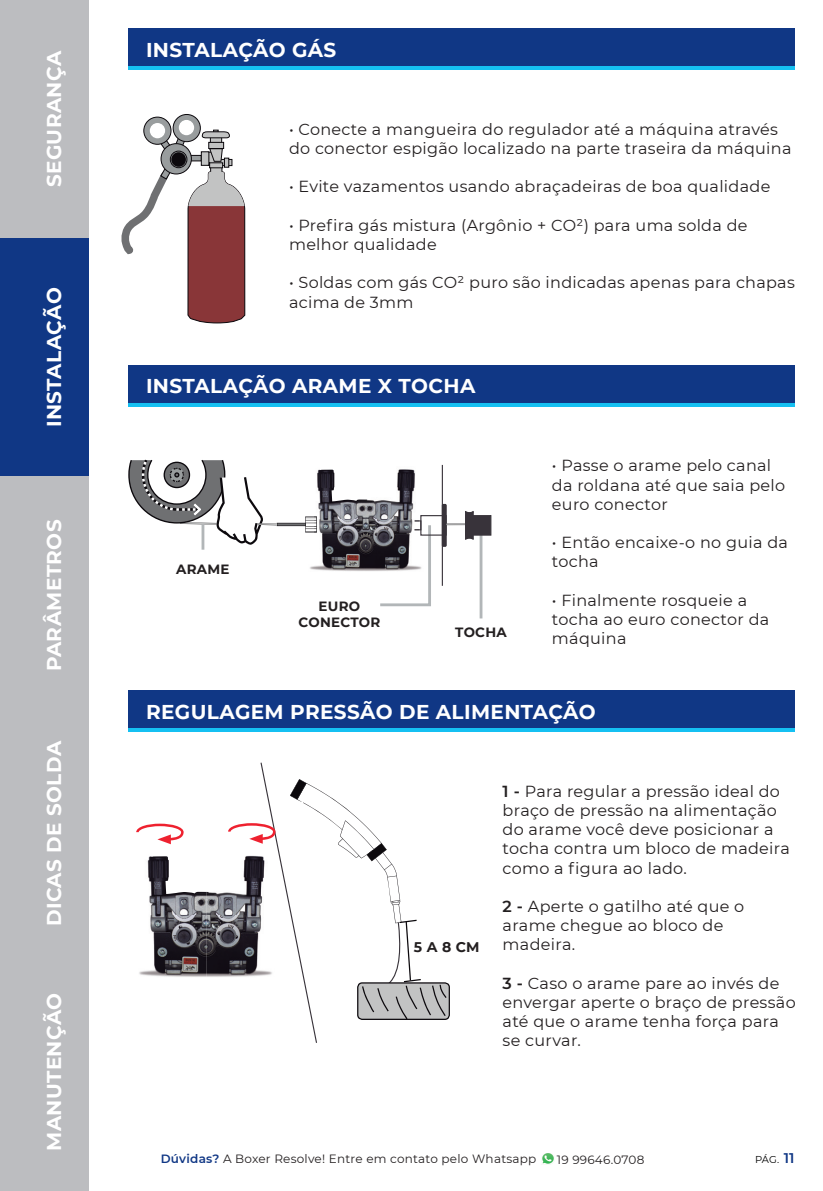
<style>
.page{position:relative;width:823px;height:1191px;background:#fff}
.page>*{position:absolute;margin:0;border:0;box-sizing:border-box;transform-origin:0 0}
.t1{font:700 20px "Montserrat";letter-spacing:.02em;color:#fff}
.t2{font:16px/19.2px "Montserrat";letter-spacing:.02em;color:#231f20}
.t3{font:700 14px "Montserrat";color:#231f20}
.t4{font:700 13.4px/16px "Montserrat";letter-spacing:.02em;color:#231f20;text-align:center}
.t5{font:12px "Montserrat";letter-spacing:.02em;color:#231f20}
.t6{font:10px "Montserrat";color:#000001}
.s1{font-weight:600}
.s2{font-weight:600;color:#103785}
.s3{font-weight:600;font-size:14px;color:#103785}
</style>
<div class="page">
<svg style="left:121px;top:114px;width:124px;height:210px"></svg>
<div style="left:128px;top:28px;width:666px;height:42px;background:#103785"></div>
<hr style="left:128px;top:67px;width:666px;height:3px;background:#15c0f2">
<img style="left:147px;top:856px;width:81px;height:59px">
<img style="left:139px;top:915px;width:89px;height:62px">
<svg style="left:136px;top:823px;width:47px;height:21px"></svg>
<svg style="left:228px;top:762px;width:221px;height:281px"></svg>
<div style="left:128px;top:690px;width:666px;height:42px;background:#103785"></div>
<hr style="left:128px;top:728px;width:666px;height:4px;background:#15c0f2">
<div style="left:0;top:0;width:88px;height:238px;background:#bcbdc0"></div>
<div style="left:0;top:238px;width:88px;height:238px;background:#103785"></div>
<div style="left:0;top:476px;width:88px;height:238px;background:#bcbdc0"></div>
<div style="left:0;top:714px;width:88px;height:238px;background:#bcbdc0"></div>
<div style="left:0;top:952px;width:88px;height:239px;background:#bcbdc0"></div>
<svg style="left:542px;top:1153px;width:11px;height:11px"></svg>
<hr style="left:201px;top:524px;width:3px;height:25px;background:#b2b6b8">
<hr style="left:479px;top:530px;width:3px;height:88px;background:#b2b6b8">
<div style="left:420px;top:515px;width:26px;height:20px;border:1px solid #38333a"></div>
<hr style="left:442px;top:504px;width:4px;height:42px;background:#38333a">
<div style="left:441px;top:504px;width:5px;height:43px;border:1px solid #38333a"></div>
<div style="left:465px;top:515px;width:26px;height:20px;background:#38333a"></div>
<svg style="left:446px;top:507px;width:28px;height:33px"></svg>
<hr style="left:441px;top:465px;width:1px;height:121px;background:#38333a">
<img style="left:317px;top:469px;width:98px;height:50px">
<img style="left:310px;top:519px;width:112px;height:52px">
<svg style="left:128px;top:459px;width:189px;height:86px"></svg>
<svg style="left:377px;top:520px;width:55px;height:87px"></svg>
<div style="left:128px;top:365px;width:666px;height:41px;background:#103785"></div>
<hr style="left:128px;top:403px;width:666px;height:3px;background:#15c0f2">
<p class="t1" style="left:40px;top:187px;width:138px;rotate:-90deg">SEGURANÇA</p>
<p class="t1" style="left:40px;top:427px;width:141px;rotate:-90deg">INSTALAÇÃO</p>
<p class="t1" style="left:40px;top:671px;width:153px;rotate:-90deg">PARÂMETROS</p>
<p class="t1" style="left:40px;top:926px;width:187px;rotate:-90deg">DICAS DE SOLDA</p>
<p class="t1" style="left:40px;top:1150px;width:159px;rotate:-90deg">MANUTENÇÃO</p>
<p class="t1" style="left:146px;top:35px;width:192px">INSTALAÇÃO GÁS</p>
<p class="t2" style="left:289px;top:119px;width:503px">• Conecte a mangueira do regulador até a máquina através do conector espigão localizado na parte traseira da máquina</p>
<p class="t2" style="left:289px;top:177px;width:482px">• Evite vazamentos usando abraçadeiras de boa qualidade</p>
<p class="t2" style="left:289px;top:215px;width:460px">• Prefira gás mistura (Argônio + CO²) para uma solda de melhor qualidade</p>
<p class="t2" style="left:289px;top:273px;width:507px">• Soldas com gás CO² puro são indicadas apenas para chapas acima de 3mm</p>
<p class="t1" style="left:146px;top:371px;width:330px">INSTALAÇÃO ARAME X TOCHA</p>
<p class="t4" style="left:176px;top:560px;width:55px">ARAME</p>
<p class="t4" style="left:298px;top:597px;width:83px">EURO<br>CONECTOR</p>
<p class="t4" style="left:455px;top:623px;width:53px">TOCHA</p>
<p class="t2" style="left:551px;top:455px;width:234px">• Passe o arame pelo canal da roldana até que saia pelo euro conector</p>
<p class="t2" style="left:551px;top:532px;width:237px">• Então encaixe-o no guia da tocha</p>
<p class="t2" style="left:551px;top:590px;width:219px">• Finalmente rosqueie a tocha ao euro conector da máquina</p>
<p class="t1" style="left:146px;top:697px;width:451px">REGULAGEM PRESSÃO DE ALIMENTAÇÃO</p>
<p class="t3" style="left:413px;top:937px;width:67px">5 A 8 CM</p>
<p class="t2" style="left:502px;top:781px;width:289px"><span class="s1">1 -</span> Para regular a pressão ideal do braço de pressão na alimentação do arame você deve posicionar a tocha contra um bloco de madeira como a figura ao lado.</p>
<p class="t2" style="left:502px;top:896px;width:243px"><span class="s1">2 -</span> Aperte o gatilho até que o arame chegue ao bloco de madeira.</p>
<p class="t2" style="left:502px;top:973px;width:294px"><span class="s1">3 -</span> Caso o arame pare ao invés de envergar aperte o braço de pressão até que o arame tenha força para se curvar.</p>
<p class="t5" style="left:161px;top:1150px;width:377px"><span class="s2">Dúvidas?</span> A Boxer Resolve! Entre em contato pelo Whatsapp</p>
<p class="t5" style="left:556px;top:1151px;width:89px">19 99646.0708</p>
<p class="t6" style="left:754px;top:1152px;width:41px">PÁG. <span class="s3">11</span></p>
</div>
